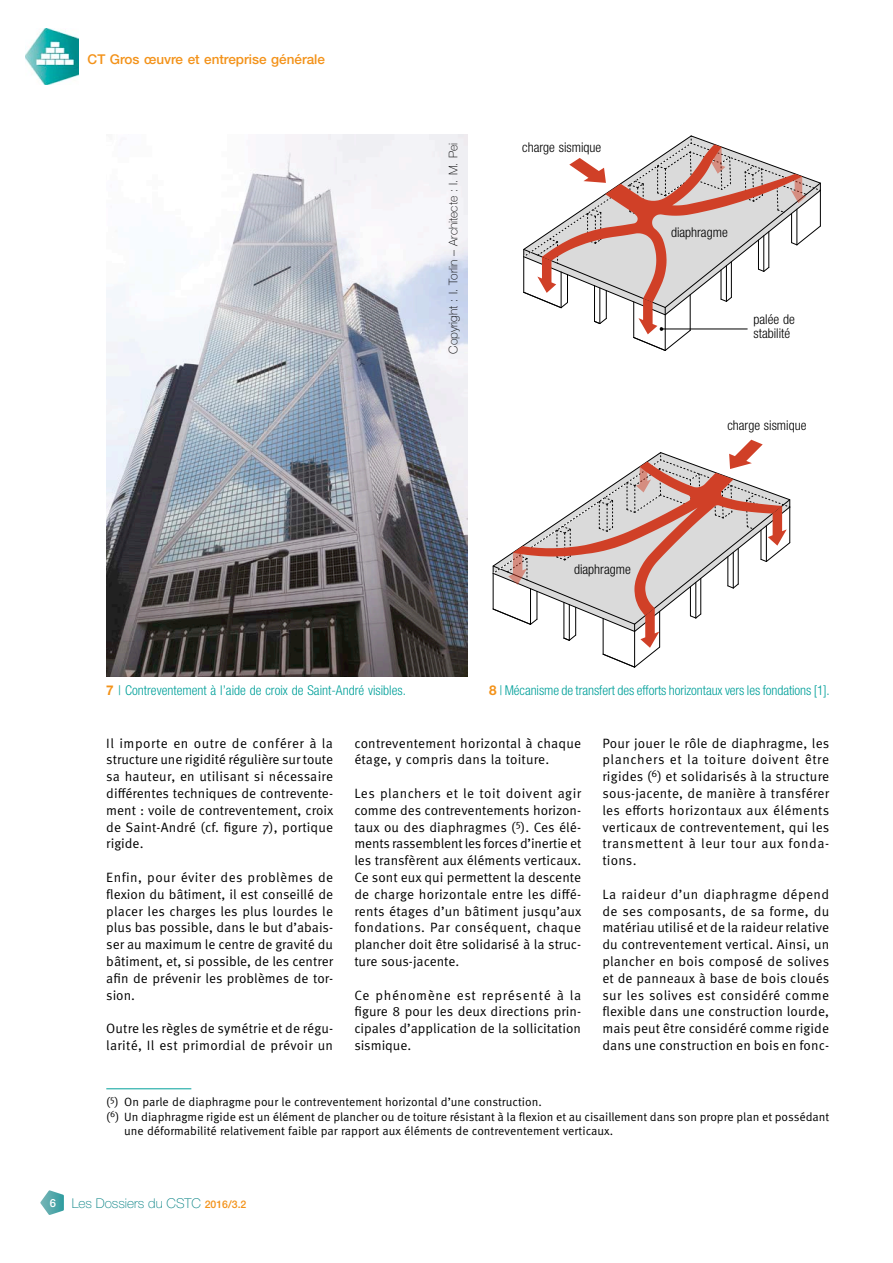
<style>
.page{position:relative;width:893px;height:1263px;background:#fff}
.page>*{position:absolute;margin:0;border:0;box-sizing:border-box;transform-origin:0 0}
.Normal_text{font:13.5px/16.8px "Meta Pro";letter-spacing:.005em;color:#000;text-align:justify}
.Picture_name{font:300 condensed 13.5px "Helvetica Neue LT Std";letter-spacing:-.005em;color:#00a09a}
.Picture_legend{font:300 condensed 13.5px/14.4px "Helvetica Neue LT Std";color:#000}
.t1{font:500 13.5px "Helvetica Neue LT Std";color:#f39219}
.t2{font:100 13.5px "Helvetica Neue LT Std";color:#007f81}
.Footnote_no_rule{font:12px/14.4px "Meta Pro";color:#000}
.Footnote_3_columns{font:12px "Meta Pro";color:#000}
.Picture_legend-2{font:100 12px "Helvetica Neue LT Std";color:#000}
.s1{font-weight:700;font-stretch:normal;color:#f39219}
.s2{font-weight:500;font-size:11.25px;color:#fff}
.s3{font-weight:500;font-size:10.5px;color:#f39219}
</style>
<div class="page">
<svg style="left:40px;top:1190px;width:24px;height:25px"></svg>
<img style="left:26px;top:29px;width:52px;height:55px">
<img style="left:106px;top:134px;width:362px;height:542px">
<hr style="left:106px;top:1088px;width:85px;height:1px;background:#00a09a">
<svg style="left:523px;top:136px;width:298px;height:215px"></svg>
<svg style="left:492px;top:440px;width:299px;height:228px"></svg>
<p class="t1" style="left:88px;top:51px;width:239px">CT Gros œuvre et entreprise générale</p>
<p class="Picture_legend-2" style="left:446px;top:354px;width:212px;rotate:-90deg">Copyright : I. Torlin – Architecte : I. M. Pei</p>
<p class="Picture_legend" style="left:522px;top:140px;width:81px">charge sismique</p>
<p class="Picture_legend" style="left:671px;top:225px;width:58px">diaphragme</p>
<p class="Picture_legend" style="left:753px;top:312px;width:43px">palée de stabilité</p>
<p class="Picture_legend" style="left:727px;top:418px;width:81px">charge sismique</p>
<p class="Picture_name" style="left:106px;top:682px;width:301px"><span class="s1">7</span> | Contreventement à l’aide de croix de Saint-André visibles.</p>
<p class="Picture_legend" style="left:574px;top:561px;width:58px">diaphragme</p>
<p class="Picture_name" style="left:489px;top:682px;width:342px"><span class="s1">8</span> | Mécanisme de transfert des efforts horizontaux vers les fondations [1].</p>
<p class="Normal_text" style="left:106px;top:735px;width:229px">Il importe en outre de conférer à la structure une rigidité régulière sur toute sa hauteur, en utilisant si nécessaire différentes techniques de contrevente&shy;ment : voile de contreventement, croix de Saint-André (cf. figure 7), portique rigide.</p>
<p class="Normal_text" style="left:106px;top:869px;width:228px">Enfin, pour éviter des problèmes de flexion du bâtiment, il est conseillé de placer les charges les plus lourdes le plus bas possible, dans le but d’abais&shy;ser au maximum le centre de gravité du bâtiment, et, si possible, de les centrer afin de prévenir les problèmes de tor&shy;sion.</p>
<p class="Normal_text" style="left:106px;top:1020px;width:228px">Outre les règles de symétrie et de régu&shy;larité, Il est primordial de prévoir un</p>
<p class="Normal_text" style="left:354px;top:735px;width:228px">contreventement horizontal à chaque étage, y compris dans la toiture.</p>
<p class="Normal_text" style="left:354px;top:785px;width:229px">Les planchers et le toit doivent agir comme des contreventements horizon&shy;taux ou des diaphragmes (<sup>5</sup>). Ces élé&shy;ments rassemblent les forces d’inertie et les transfèrent aux éléments verticaux.<br>Ce sont eux qui permettent la descente de charge horizontale entre les diffé&shy;rents étages d’un bâtiment jusqu’aux fondations. Par conséquent, chaque plancher doit être solidarisé à la struc&shy;ture sous-jacente.</p>
<p class="Normal_text" style="left:354px;top:987px;width:228px">Ce phénomène est représenté à la figure 8 pour les deux directions prin&shy;cipales d’application de la sollicitation sismique.</p>
<p class="Normal_text" style="left:602px;top:735px;width:228px">Pour jouer le rôle de diaphragme, les planchers et la toiture doivent être rigides (<sup>6</sup>) et solidarisés à la structure sous-jacente, de manière à transférer les efforts horizontaux aux éléments verticaux de contreventement, qui les transmettent à leur tour aux fonda&shy;tions.</p>
<p class="Normal_text" style="left:602px;top:886px;width:228px">La raideur d’un diaphragme dépend de ses composants, de sa forme, du matériau utilisé et de la raideur relative du contreventement vertical. Ainsi, un plancher en bois composé de solives et de panneaux à base de bois cloués sur les solives est considéré comme flexible dans une construction lourde, mais peut être considéré comme rigide dans une construction en bois en fonc-</p>
<p class="Footnote_3_columns" style="left:106px;top:1094px;width:437px">(<sup>5</sup>) On parle de diaphragme pour le contreventement horizontal d’une construction.</p>
<p class="Footnote_no_rule" style="left:124px;top:1109px;width:707px;text-indent:-18px">(<sup>6</sup>) Un diaphragme rigide est un élément de plancher ou de toiture résistant à la flexion et au cisaillement dans son propre plan et possédant une déformabilité relativement faible par rapport aux éléments de contreventement verticaux.</p>
<p class="t2" style="left:50px;top:1195px;width:198px"><span class="s2">6</span> Les Dossiers du CSTC <span class="s3">2016/3.2</span></p>
</div>
